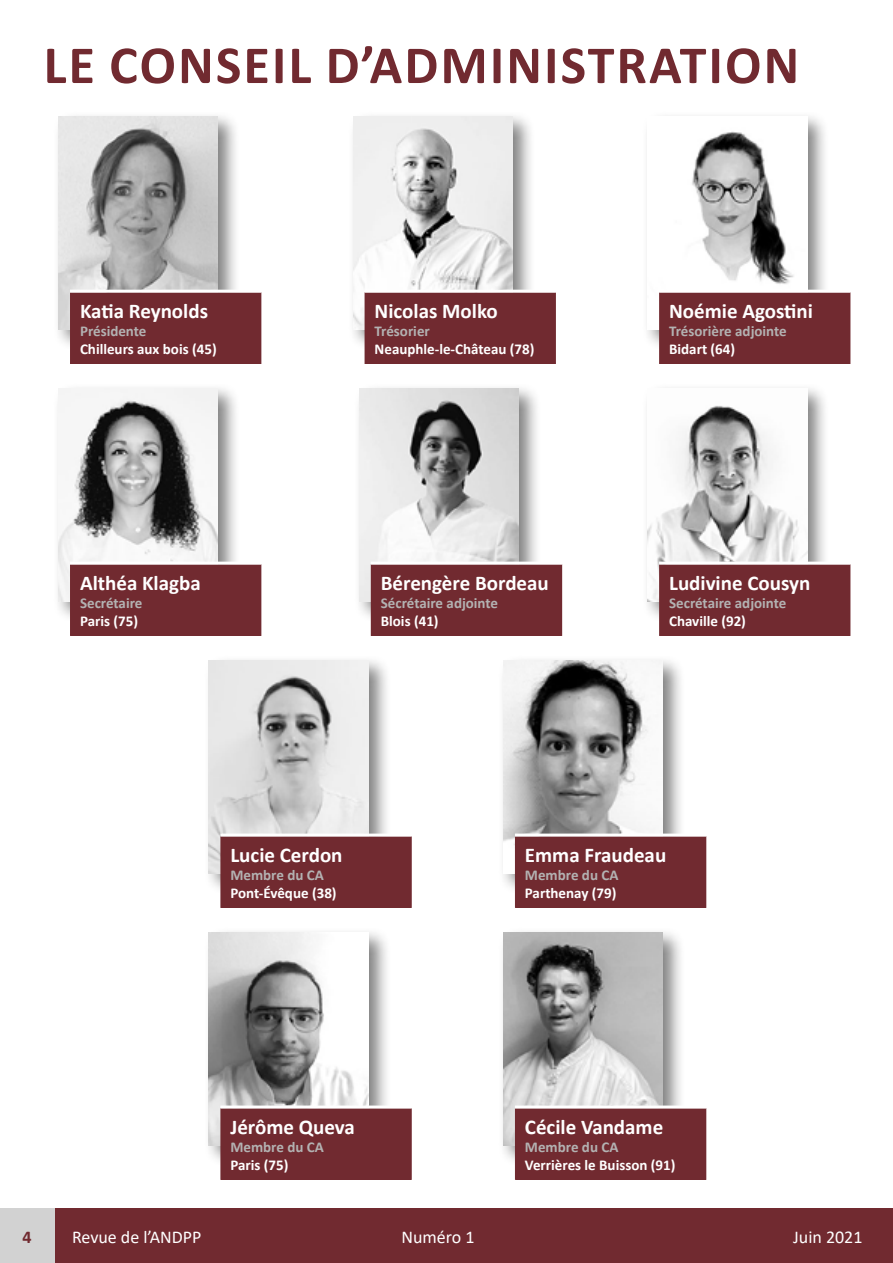
<style>
.page{position:relative;width:893px;height:1263px;background:#fff}
.page>*{position:absolute;margin:0;border:0;box-sizing:border-box;transform-origin:0 0}
.t1{font:700 54px "Calibri";letter-spacing:.04em;color:#712a30}
.t2{font:700 21px "Calibri";color:#fff}
.t3{font:18px "Calibri";color:#fff}
.t4{font:700 18px "Calibri";color:#712a30}
.t5{font:700 15px "Calibri";color:#fff}
.t6{font:700 15px "Calibri";color:#b3b2b2}
</style>
<div class="page">
<div style="left:54px;top:1209px;width:839px;height:54px;background:#712a30"></div>
<div style="left:0;top:1209px;width:54px;height:54px;background:#d2d2d2"></div>
<div style="left:53px;top:110px;width:188px;height:242px;background:#000;opacity:.5"></div>
<img style="left:58px;top:117px;width:160px;height:212px">
<div style="left:71px;top:293px;width:190px;height:70px;background:#712a30"></div>
<div style="left:70px;top:292px;width:191px;height:72px;border:2px solid #712a30"></div>
<hr style="left:70px;top:290px;width:191px;height:3px;background:#fff">
<div style="left:348px;top:110px;width:187px;height:242px;background:#000;opacity:.5"></div>
<img style="left:353px;top:117px;width:159px;height:212px">
<div style="left:365px;top:293px;width:190px;height:70px;background:#712a30"></div>
<div style="left:365px;top:292px;width:191px;height:72px;border:2px solid #712a30"></div>
<hr style="left:365px;top:290px;width:191px;height:3px;background:#fff">
<div style="left:642px;top:110px;width:188px;height:242px;background:#000;opacity:.5"></div>
<img style="left:648px;top:117px;width:159px;height:212px">
<div style="left:660px;top:293px;width:190px;height:70px;background:#712a30"></div>
<div style="left:659px;top:292px;width:191px;height:72px;border:2px solid #712a30"></div>
<hr style="left:659px;top:290px;width:191px;height:3px;background:#fff">
<div style="left:53px;top:382px;width:188px;height:242px;background:#000;opacity:.5"></div>
<img style="left:58px;top:389px;width:160px;height:212px">
<div style="left:71px;top:565px;width:190px;height:70px;background:#712a30"></div>
<div style="left:70px;top:564px;width:191px;height:72px;border:2px solid #712a30"></div>
<hr style="left:70px;top:562px;width:191px;height:3px;background:#fff">
<div style="left:354px;top:382px;width:187px;height:242px;background:#000;opacity:.5"></div>
<img style="left:359px;top:389px;width:160px;height:212px">
<div style="left:372px;top:565px;width:189px;height:70px;background:#712a30"></div>
<div style="left:371px;top:564px;width:191px;height:72px;border:2px solid #712a30"></div>
<hr style="left:371px;top:562px;width:191px;height:3px;background:#fff">
<div style="left:642px;top:382px;width:188px;height:242px;background:#000;opacity:.5"></div>
<img style="left:648px;top:389px;width:159px;height:212px">
<div style="left:660px;top:565px;width:190px;height:70px;background:#712a30"></div>
<div style="left:659px;top:564px;width:191px;height:72px;border:2px solid #712a30"></div>
<hr style="left:659px;top:562px;width:191px;height:3px;background:#fff">
<div style="left:204px;top:654px;width:187px;height:242px;background:#000;opacity:.5"></div>
<img style="left:209px;top:660px;width:159px;height:213px">
<div style="left:221px;top:837px;width:190px;height:70px;background:#712a30"></div>
<div style="left:220px;top:836px;width:192px;height:72px;border:2px solid #712a30"></div>
<hr style="left:220px;top:833px;width:192px;height:3px;background:#fff">
<div style="left:498px;top:654px;width:188px;height:242px;background:#000;opacity:.5"></div>
<img style="left:503px;top:660px;width:160px;height:213px">
<div style="left:516px;top:837px;width:190px;height:70px;background:#712a30"></div>
<div style="left:515px;top:836px;width:191px;height:72px;border:2px solid #712a30"></div>
<hr style="left:515px;top:833px;width:191px;height:3px;background:#fff">
<div style="left:204px;top:926px;width:187px;height:242px;background:#000;opacity:.5"></div>
<img style="left:209px;top:932px;width:159px;height:213px">
<div style="left:221px;top:1109px;width:190px;height:70px;background:#712a30"></div>
<div style="left:220px;top:1108px;width:192px;height:72px;border:2px solid #712a30"></div>
<hr style="left:220px;top:1105px;width:192px;height:3px;background:#fff">
<div style="left:498px;top:926px;width:188px;height:242px;background:#000;opacity:.5"></div>
<img style="left:503px;top:932px;width:160px;height:213px">
<div style="left:516px;top:1109px;width:190px;height:70px;background:#712a30"></div>
<div style="left:515px;top:1108px;width:191px;height:72px;border:2px solid #712a30"></div>
<hr style="left:515px;top:1105px;width:191px;height:3px;background:#fff">
<h1 class="t1" style="left:44px;top:27px;width:757px">LE CONSEIL D’ADMINISTRATION</h1>
<h2 class="t2" style="left:80px;top:296px;width:130px">Katia Reynolds</h2>
<p class="t6" style="left:80px;top:320px;width:68px">Présidente</p>
<p class="t5" style="left:80px;top:338px;width:138px">Chilleurs aux bois (45)</p>
<h2 class="t2" style="left:80px;top:568px;width:122px">Althéa Klagba</h2>
<p class="t6" style="left:80px;top:592px;width:64px">Secrétaire</p>
<p class="t5" style="left:80px;top:610px;width:60px">Paris (75)</p>
<h2 class="t2" style="left:375px;top:296px;width:125px">Nicolas Molko</h2>
<p class="t6" style="left:375px;top:320px;width:57px">Trésorier</p>
<p class="t5" style="left:375px;top:338px;width:161px">Neauphle-le-Château (78)</p>
<h2 class="t2" style="left:381px;top:568px;width:170px">Bérengère Bordeau</h2>
<p class="t6" style="left:381px;top:592px;width:119px">Sécrétaire adjointe</p>
<p class="t5" style="left:381px;top:610px;width:59px">Blois (41)</p>
<h2 class="t2" style="left:669px;top:296px;width:145px">Noémie Agostini</h2>
<p class="t6" style="left:669px;top:320px;width:119px">Trésorière adjointe</p>
<p class="t5" style="left:669px;top:338px;width:68px">Bidart (64)</p>
<h2 class="t2" style="left:669px;top:568px;width:143px">Ludivine Cousyn</h2>
<p class="t6" style="left:669px;top:592px;width:119px">Secrétaire adjointe</p>
<p class="t5" style="left:669px;top:610px;width:78px">Chaville (92)</p>
<h2 class="t2" style="left:230px;top:840px;width:114px">Lucie Cerdon</h2>
<p class="t6" style="left:230px;top:864px;width:95px">Membre du CA</p>
<p class="t5" style="left:230px;top:882px;width:108px">Pont-Évêque (38)</p>
<h2 class="t2" style="left:230px;top:1112px;width:126px">Jérôme Queva</h2>
<p class="t6" style="left:230px;top:1136px;width:95px">Membre du CA</p>
<p class="t5" style="left:230px;top:1154px;width:60px">Paris (75)</p>
<h2 class="t2" style="left:525px;top:840px;width:143px">Emma Fraudeau</h2>
<p class="t6" style="left:525px;top:864px;width:95px">Membre du CA</p>
<p class="t5" style="left:525px;top:882px;width:93px">Parthenay (79)</p>
<h2 class="t2" style="left:525px;top:1112px;width:140px">Cécile Vandame</h2>
<p class="t6" style="left:525px;top:1136px;width:95px">Membre du CA</p>
<p class="t5" style="left:525px;top:1154px;width:152px">Verrières le Buisson (91)</p>
<p class="t4" style="left:22px;top:1224px;width:11px">4</p>
<p class="t3" style="left:72px;top:1224px;width:131px">Revue de l’ANDPP</p>
<p class="t3" style="left:401px;top:1224px;width:75px">Numéro 1</p>
<p class="t3" style="left:793px;top:1224px;width:71px">Juin 2021</p>
</div>
